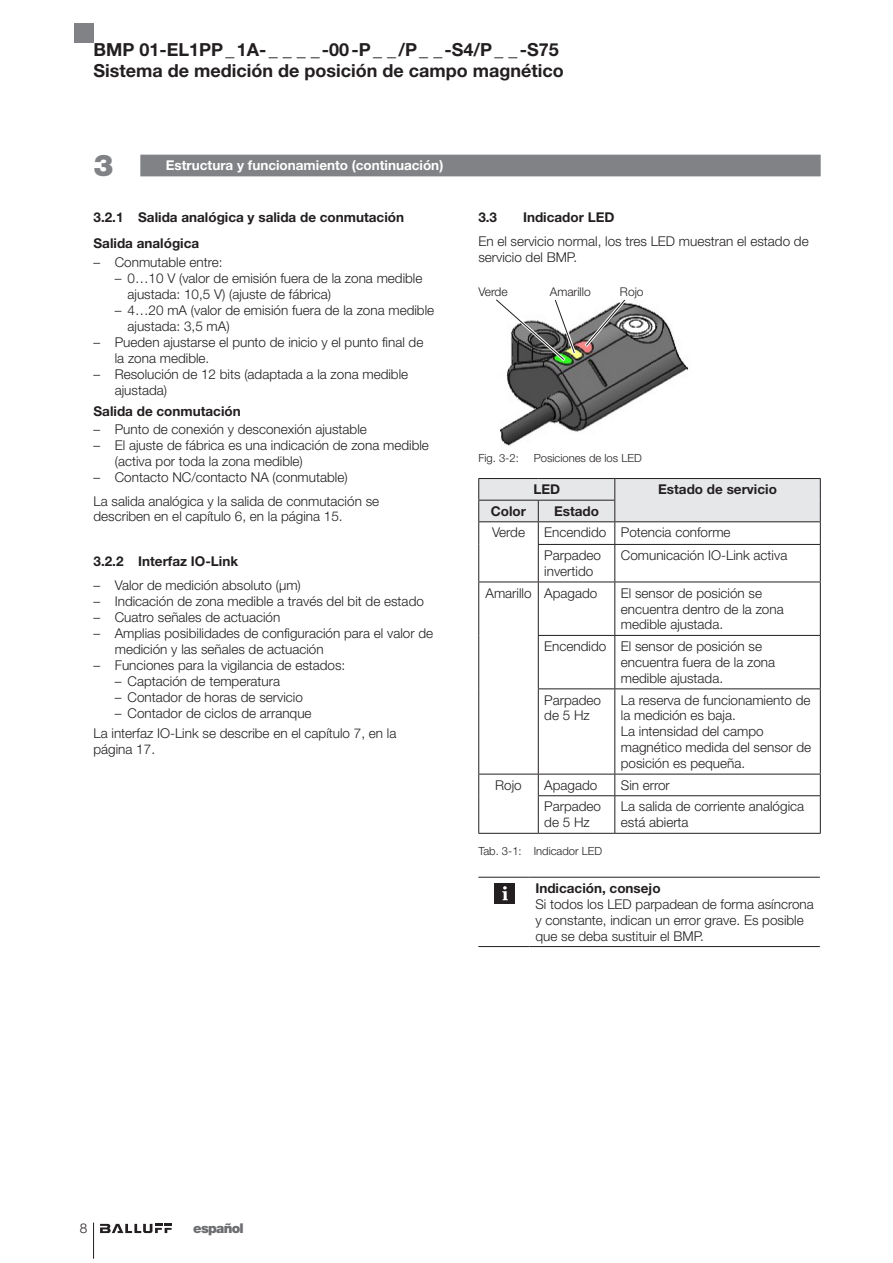
<style>
.page{position:relative;width:893px;height:1263px;background:#fff}
.page>*{position:absolute;margin:0;border:0;box-sizing:border-box;transform-origin:0 0}
.Überschrift_1_Fortse{font:900 30px "Helvetica Neue LT Pro";color:#808285}
.t1{font:700 18px/20.2px "Helvetica Neue LT Pro";color:#231f20}
.Tabelle_Text{font:300 13.5px/15.9px "Helvetica Neue LT Pro";color:#231f20}
.Text_Hv45_kl_Abstan{font:300 13.5px/15.9px "Helvetica Neue LT Pro";color:#231f20}
.Subline_Hv75_9pt{font:700 13.5px "Helvetica Neue LT Pro";color:#231f20}
.Text_Hv45_9pt{font:300 13.5px/15.9px "Helvetica Neue LT Pro";color:#231f20}
.Überschrift_1_Fortse-2{font:700 13.5px "Helvetica Neue LT Pro";color:#fff}
.Tabelle_Überschrift{font:700 13.5px "Helvetica Neue LT Pro";color:#231f20}
.Tabelle_Text-2{font:700 13.5px "Helvetica Neue LT Pro";color:#231f20}
.Tabelle_Text_zentri{font:300 13.5px "Helvetica Neue LT Pro";color:#231f20}
.t2{font:900 13.5px "Helvetica Neue LT Pro";letter-spacing:-.05em;color:#6c6d70}
.Legende_HV45_8pt{font:300 12px "Helvetica Neue LT Pro";color:#231f20}
.t3{font:300 11.25px "Helvetica Neue LT Pro";color:#231f20}
</style>
<div class="page">
<div style="left:74px;top:23px;width:20px;height:20px;background:#808285"></div>
<hr style="left:93px;top:1222px;width:1px;height:37px;background:#231f20">
<svg style="left:100px;top:1224px;width:72px;height:9px"></svg>
<div style="left:140px;top:155px;width:681px;height:21px;background:#808285"></div>
<img style="left:500px;top:303px;width:189px;height:143px">
<svg style="left:496px;top:299px;width:132px;height:65px"></svg>
<svg style="left:478px;top:478px;width:343px;height:66px"></svg>
<hr style="left:478px;top:544px;width:1px;height:38px;background:#231f20">
<hr style="left:538px;top:544px;width:77px;height:1px;background:#231f20">
<hr style="left:538px;top:545px;width:1px;height:37px;background:#231f20">
<hr style="left:615px;top:544px;width:206px;height:1px;background:#231f20">
<hr style="left:614px;top:545px;width:1px;height:37px;background:#231f20">
<hr style="left:820px;top:545px;width:1px;height:37px;background:#231f20">
<hr style="left:478px;top:582px;width:60px;height:1px;background:#231f20">
<hr style="left:478px;top:582px;width:1px;height:53px;background:#231f20">
<hr style="left:538px;top:582px;width:77px;height:1px;background:#231f20">
<hr style="left:538px;top:582px;width:1px;height:53px;background:#231f20">
<hr style="left:615px;top:582px;width:206px;height:1px;background:#231f20">
<hr style="left:614px;top:582px;width:1px;height:53px;background:#231f20">
<hr style="left:820px;top:582px;width:1px;height:53px;background:#231f20">
<hr style="left:478px;top:635px;width:1px;height:54px;background:#231f20">
<hr style="left:538px;top:636px;width:1px;height:52px;background:#231f20">
<hr style="left:614px;top:636px;width:1px;height:52px;background:#231f20">
<hr style="left:820px;top:636px;width:1px;height:52px;background:#231f20">
<hr style="left:478px;top:689px;width:1px;height:85px;background:#231f20">
<hr style="left:538px;top:689px;width:1px;height:85px;background:#231f20">
<hr style="left:614px;top:689px;width:1px;height:85px;background:#231f20">
<hr style="left:820px;top:689px;width:1px;height:85px;background:#231f20">
<svg style="left:478px;top:775px;width:1px;height:21px"></svg>
<svg style="left:538px;top:775px;width:1px;height:20px"></svg>
<svg style="left:614px;top:775px;width:1px;height:20px"></svg>
<svg style="left:820px;top:775px;width:1px;height:20px"></svg>
<hr style="left:478px;top:796px;width:1px;height:37px;background:#231f20">
<hr style="left:538px;top:796px;width:1px;height:37px;background:#231f20">
<hr style="left:614px;top:796px;width:1px;height:37px;background:#231f20">
<hr style="left:820px;top:796px;width:1px;height:37px;background:#231f20">
<hr style="left:478px;top:774px;width:60px;height:1px;background:#231f20">
<hr style="left:478px;top:833px;width:60px;height:1px;background:#231f20">
<hr style="left:538px;top:635px;width:77px;height:1px;background:#231f20">
<hr style="left:615px;top:635px;width:206px;height:1px;background:#231f20">
<hr style="left:538px;top:688px;width:77px;height:1px;background:#231f20">
<hr style="left:615px;top:688px;width:206px;height:1px;background:#231f20">
<hr style="left:538px;top:774px;width:77px;height:1px;background:#231f20">
<hr style="left:615px;top:774px;width:206px;height:1px;background:#231f20">
<hr style="left:538px;top:795px;width:77px;height:1px;background:#231f20">
<hr style="left:615px;top:795px;width:206px;height:1px;background:#231f20">
<hr style="left:538px;top:833px;width:77px;height:1px;background:#231f20">
<hr style="left:615px;top:833px;width:206px;height:1px;background:#231f20">
<hr style="left:478px;top:877px;width:51px;height:1px;background:#231f20">
<hr style="left:529px;top:877px;width:291px;height:1px;background:#231f20">
<hr style="left:529px;top:946px;width:291px;height:1px;background:#231f20">
<hr style="left:478px;top:946px;width:51px;height:1px;background:#231f20">
<div style="left:495px;top:883px;width:20px;height:21px;background:#231f20"></div>
<svg style="left:502px;top:886px;width:6px;height:14px"></svg>
<h2 class="t1" style="left:94px;top:39px;width:472px">BMP 01-EL1PP_1A-_ _ _ _ -00-P_ _/P_ _ -S4/P_ _ -S75<br>Sistema de medición de posición de campo magnético</h2>
<p class="Überschrift_1_Fortse" style="left:94px;top:147px;width:22px">3</p>
<p class="Überschrift_1_Fortse-2" style="left:166px;top:157px;width:279px">Estructura y funcionamiento (continuación)</p>
<p class="Subline_Hv75_9pt" style="left:94px;top:209px;width:312px">3.2.1 Salida analógica y salida de conmutación</p>
<p class="Subline_Hv75_9pt" style="left:94px;top:235px;width:107px">Salida analógica</p>
<p class="Tabelle_Text" style="left:94px;top:254px;width:131px">– Conmutable entre:</p>
<p class="Tabelle_Text" style="left:128px;top:270px;width:296px;text-indent:-13px">– 0…10 V (valor de emisión fuera de la zona medible ajustada: 10,5 V) (ajuste de fábrica)</p>
<p class="Tabelle_Text" style="left:128px;top:302px;width:308px;text-indent:-13px">– 4…20 mA (valor de emisión fuera de la zona medible ajustada: 3,5 mA)</p>
<p class="Tabelle_Text" style="left:115px;top:334px;width:310px;text-indent:-21px">– Pueden ajustarse el punto de inicio y el punto final de la zona medible.</p>
<p class="Tabelle_Text" style="left:115px;top:366px;width:295px;text-indent:-21px">– Resolución de 12 bits (adaptada a la zona medible ajustada)</p>
<p class="Subline_Hv75_9pt" style="left:94px;top:402px;width:149px">Salida de conmutación</p>
<p class="Tabelle_Text" style="left:94px;top:421px;width:275px">– Punto de conexión y desconexión ajustable</p>
<p class="Tabelle_Text" style="left:115px;top:437px;width:316px;text-indent:-21px">– El ajuste de fábrica es una indicación de zona medible (activa por toda la zona medible)</p>
<p class="Tabelle_Text" style="left:94px;top:469px;width:256px">– Contacto NC/contacto NA (conmutable)</p>
<p class="Text_Hv45_kl_Abstan" style="left:94px;top:492px;width:287px">La salida analógica y la salida de conmutación se describen en el capítulo 6, en la página 15.</p>
<p class="Subline_Hv75_9pt" style="left:94px;top:553px;width:146px">3.2.2 Interfaz IO-Link</p>
<p class="Tabelle_Text" style="left:94px;top:577px;width:209px">– Valor de medición absoluto (μm)</p>
<p class="Tabelle_Text" style="left:94px;top:593px;width:332px">– Indicación de zona medible a través del bit de estado</p>
<p class="Tabelle_Text" style="left:94px;top:609px;width:188px">– Cuatro señales de actuación</p>
<p class="Tabelle_Text" style="left:115px;top:625px;width:320px;text-indent:-21px">– Amplias posibilidades de configuración para el valor de medición y las señales de actuación</p>
<p class="Tabelle_Text" style="left:94px;top:657px;width:253px">– Funciones para la vigilancia de estados:</p>
<p class="Tabelle_Text" style="left:115px;top:673px;width:167px">– Captación de temperatura</p>
<p class="Tabelle_Text" style="left:115px;top:689px;width:190px">– Contador de horas de servicio</p>
<p class="Tabelle_Text" style="left:115px;top:705px;width:198px">– Contador de ciclos de arranque</p>
<p class="Text_Hv45_kl_Abstan" style="left:94px;top:725px;width:304px">La interfaz IO-Link se describe en el capítulo 7, en la página 17.</p>
<p class="Subline_Hv75_9pt" style="left:478px;top:209px;width:20px">3.3</p>
<p class="Subline_Hv75_9pt" style="left:523px;top:209px;width:93px">Indicador LED</p>
<p class="Text_Hv45_9pt" style="left:478px;top:233px;width:332px">En el servicio normal, los tres LED muestran el estado de servicio del BMP.</p>
<p class="Legende_HV45_8pt" style="left:478px;top:285px;width:31px">Verde</p>
<p class="Legende_HV45_8pt" style="left:550px;top:285px;width:42px">Amarillo</p>
<p class="Legende_HV45_8pt" style="left:620px;top:285px;width:25px">Rojo</p>
<p class="t3" style="left:478px;top:451px;width:42px">Fig. 3-2:</p>
<p class="t3" style="left:534px;top:451px;width:110px">Posiciones de los LED</p>
<p class="Tabelle_Überschrift" style="left:533px;top:481px;width:28px">LED</p>
<p class="Tabelle_Überschrift" style="left:658px;top:481px;width:120px">Estado de servicio</p>
<p class="Tabelle_Überschrift" style="left:491px;top:502px;width:37px">Color</p>
<p class="Tabelle_Überschrift" style="left:554px;top:502px;width:46px">Estado</p>
<p class="Tabelle_Text_zentri" style="left:492px;top:524px;width:35px">Verde</p>
<p class="Tabelle_Text" style="left:544px;top:524px;width:64px">Encendido</p>
<p class="Tabelle_Text" style="left:621px;top:524px;width:111px">Potencia conforme</p>
<p class="Tabelle_Text" style="left:544px;top:547px;width:58px">Parpadeo invertido</p>
<p class="Tabelle_Text" style="left:621px;top:547px;width:168px">Comunicación IO-Link activa</p>
<p class="Tabelle_Text_zentri" style="left:485px;top:584px;width:48px">Amarillo</p>
<p class="Tabelle_Text" style="left:544px;top:585px;width:55px">Apagado</p>
<p class="Tabelle_Text" style="left:621px;top:585px;width:164px">El sensor de posición se encuentra dentro de la zona medible ajustada.</p>
<p class="Tabelle_Text" style="left:544px;top:638px;width:64px">Encendido</p>
<p class="Tabelle_Text" style="left:621px;top:638px;width:156px">El sensor de posición se encuentra fuera de la zona medible ajustada.</p>
<p class="Tabelle_Text" style="left:544px;top:691px;width:58px">Parpadeo de 5 Hz</p>
<p class="Tabelle_Text" style="left:621px;top:691px;width:192px">La reserva de funcionamiento de la medición es baja.<br>La intensidad del campo magnético medida del sensor de posición es pequeña.</p>
<p class="Tabelle_Text_zentri" style="left:495px;top:777px;width:28px">Rojo</p>
<p class="Tabelle_Text" style="left:544px;top:777px;width:55px">Apagado</p>
<p class="Tabelle_Text" style="left:621px;top:777px;width:51px">Sin error</p>
<p class="Tabelle_Text" style="left:544px;top:798px;width:58px">Parpadeo de 5 Hz</p>
<p class="Tabelle_Text" style="left:621px;top:798px;width:185px">La salida de corriente analógica está abierta</p>
<p class="t3" style="left:478px;top:844px;width:125px">Tab. 3-1: Indicador LED</p>
<p class="Tabelle_Text-2" style="left:535px;top:879px;width:127px">Indicación, consejo</p>
<p class="Tabelle_Text" style="left:535px;top:896px;width:280px">Si todos los LED parpadean de forma asíncrona y constante, indican un error grave. Es posible que se deba sustituir el BMP.</p>
<p class="Tabelle_Text" style="left:80px;top:1220px;width:9px">8</p>
<p class="t2" style="left:193px;top:1220px;width:52px">español</p>
</div>
